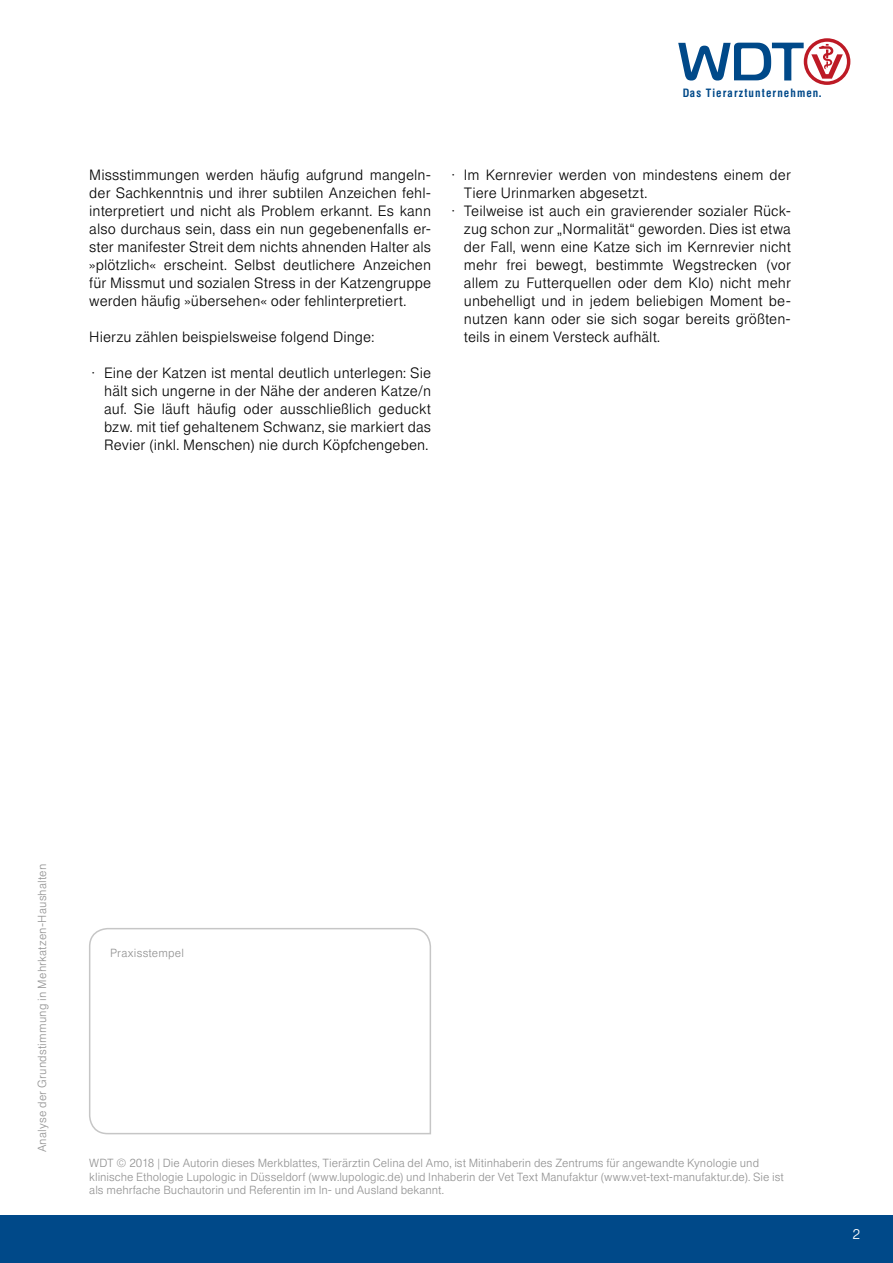
<style>
.page{position:relative;width:893px;height:1263px;background:#fff}
.page>*{position:absolute;margin:0;border:0;box-sizing:border-box;transform-origin:0 0}
.t1{font:300 14.25px/18px "WDT Grotesk";letter-spacing:.005em;color:#000;text-align:justify}
.t2{font:300 13.5px "WDT Grotesk";color:#fff}
.t3{font:500 11.55px "WDT Grotesk Con";letter-spacing:.095em;color:#004989}
.t4{font:300 11.25px/13.5px "WDT Grotesk";color:#929292}
</style>
<div class="page">
<div style="left:0;top:1215px;width:893px;height:48px;background:#004989"></div>
<svg style="left:678px;top:43px;width:126px;height:38px"></svg>
<div style="left:804px;top:38px;width:46px;height:47px;border:3px solid #bd1a25;border-radius:50%"></div>
<svg style="left:811px;top:44px;width:32px;height:35px"></svg>
<svg style="left:89px;top:928px;width:342px;height:207px"></svg>
<p class="t3" style="left:683px;top:86px;width:140px">Das Tierarztunternehmen.</p>
<p class="t1" style="left:89px;top:166px;width:343px">Missstimmungen werden häufig aufgrund mangeln&shy;der Sachkenntnis und ihrer subtilen Anzeichen fehl&shy;interpretiert und nicht als Problem erkannt. Es kann also durchaus sein, dass ein nun gegebenenfalls er&shy;ster manifester Streit dem nichts ahnenden Halter als »plötzlich« erscheint. Selbst deutlichere Anzeichen für Missmut und sozialen Stress in der Katzengruppe werden häufig »übersehen« oder fehlinterpretiert.</p>
<p class="t1" style="left:89px;top:328px;width:286px">Hierzu zählen beispielsweise folgend Dinge:</p>
<p class="t1" style="left:104px;top:364px;width:328px;text-indent:-15px">· Eine der Katzen ist mental deutlich unterlegen: Sie hält sich ungerne in der Nähe der anderen Katze/n auf. Sie läuft häufig oder ausschließlich geduckt bzw. mit tief gehaltenem Schwanz, sie markiert das Revier (inkl. Menschen) nie durch Köpfchengeben.</p>
<p class="t1" style="left:449px;top:166px;width:343px">· Im Kernrevier werden von mindestens einem der</p>
<p class="t1" style="left:464px;top:184px;width:185px">Tiere Urinmarken abgesetzt.</p>
<p class="t1" style="left:449px;top:202px;width:343px">· Teilweise ist auch ein gravierender sozialer Rück-</p>
<p class="t1" style="left:464px;top:220px;width:328px">zug schon zur „Normalität“ geworden. Dies ist etwa</p>
<p class="t1" style="left:464px;top:238px;width:328px">der Fall, wenn eine Katze sich im Kernrevier nicht</p>
<p class="t1" style="left:464px;top:256px;width:328px">mehr frei bewegt, bestimmte Wegstrecken (vor</p>
<p class="t1" style="left:464px;top:274px;width:328px">allem zu Futterquellen oder dem Klo) nicht mehr</p>
<p class="t1" style="left:464px;top:292px;width:328px">unbehelligt und in jedem beliebigen Moment be-</p>
<p class="t1" style="left:464px;top:310px;width:328px">nutzen kann oder sie sich sogar bereits größten-</p>
<p class="t1" style="left:464px;top:328px;width:198px">teils in einem Versteck aufhält.</p>
<p class="t4" style="left:36px;top:1152px;width:290px;rotate:-90deg">Analyse der Grundstimmung in Mehrkatzen-Haushalten</p>
<p class="t4" style="left:110px;top:947px;width:75px">Praxisstempel</p>
<p class="t4" style="left:89px;top:1156px;width:696px">WDT © 2018 | Die Autorin dieses Merkblattes, Tierärztin Celina del Amo, ist Mitinhaberin des Zentrums für angewandte Kynologie und klinische Ethologie Lupologic in Düsseldorf (www.lupologic.de) und Inhaberin der Vet Text Manufaktur (www.vet-text-manufaktur.de). Sie ist als mehrfache Buchautorin und Referentin im In- und Ausland bekannt.</p>
<p class="t2" style="left:853px;top:1226px;width:9px">2</p>
</div>
